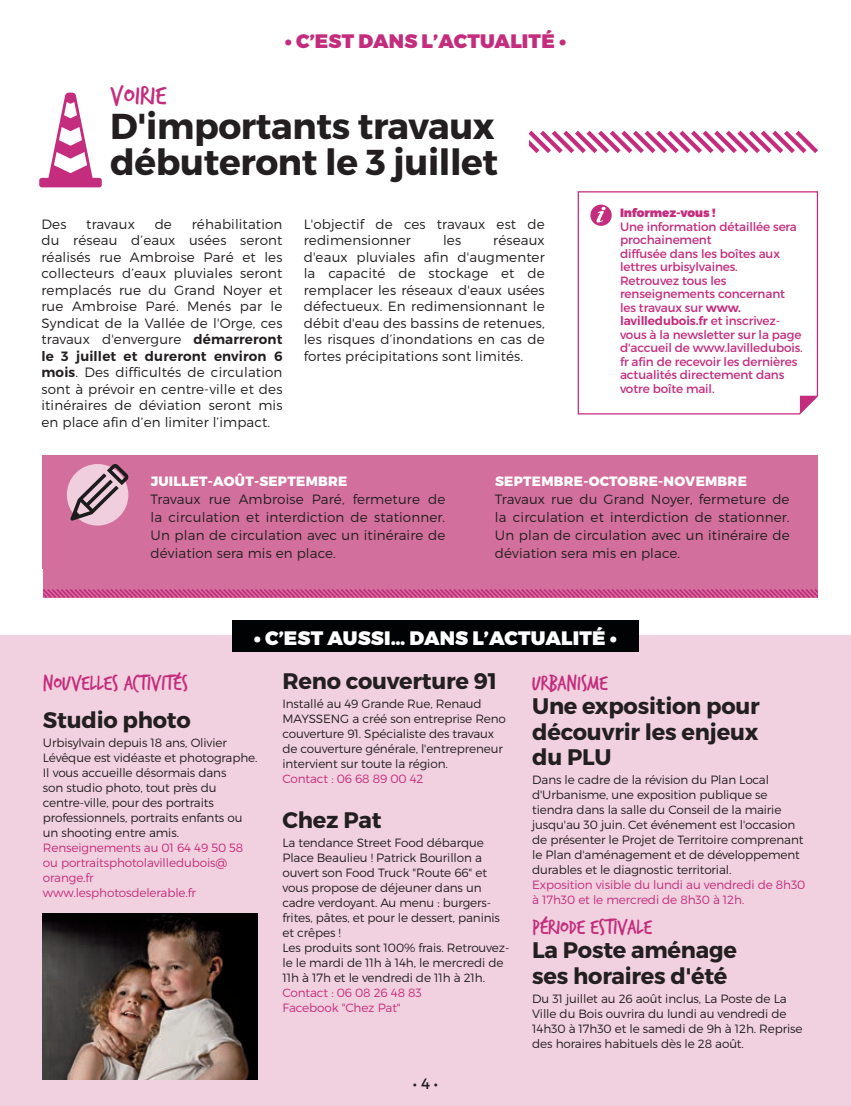
<style>
.page{position:relative;width:851px;height:1106px;background:#fff}
.page>*{position:absolute;margin:0;border:0;box-sizing:border-box;transform-origin:0 0}
.t1{font:700 36px/36px "Montserrat";letter-spacing:-.01em;color:#231f20}
.t2{font:28.5px "Trash Hand";letter-spacing:.01em;color:#c42c7d}
.t3{font:700 22.5px/25.5px "Montserrat";letter-spacing:-.01em;color:#231f20;text-align:justify}
.t4{font:22.5px "Trash Hand";color:#c42c7d}
.t5{font:900 19.5px "Montserrat";letter-spacing:.01em;color:#fff}
.t6{font:900 19.5px "Montserrat";letter-spacing:.01em;color:#c42c7d}
.t7{font:15px "Montserrat";color:#231f20}
.t8{font:300 13.5px/16.5px "Montserrat";letter-spacing:.01em;color:#231f20;text-align:justify}
.t9{font:800 13.5px "Montserrat";letter-spacing:.02em;color:#fff}
.t10{font:300 12px/15px "Montserrat";letter-spacing:-.01em;color:#231f20}
.t11{font:12px/13.5px "Montserrat";letter-spacing:-.01em;color:#c42c7d}
.t12{font:300 12px/15px "Montserrat";letter-spacing:-.01em;color:#c42c7d}
.t13{font:900 12px "Montserrat";letter-spacing:-.01em;color:#c42c7d}
.s1{font-weight:600}
</style>
<div class="page">
<div style="left:0;top:635px;width:850px;height:471px;background:#f1d1df"></div>
<div style="left:232px;top:620px;width:406px;height:31px;background:#010203"></div>
<svg style="left:529px;top:130px;width:289px;height:23px"></svg>
<div style="left:39px;top:178px;width:63px;height:9px;background:#c42c7d;border-radius:3px"></div>
<svg style="left:48px;top:93px;width:45px;height:85px"></svg>
<svg style="left:577px;top:191px;width:241px;height:224px"></svg>
<svg style="left:799px;top:396px;width:19px;height:18px"></svg>
<div style="left:590px;top:205px;width:21px;height:21px;background:#c42c7d;border-radius:50%"></div>
<svg style="left:596px;top:206px;width:9px;height:16px"></svg>
<div style="left:42px;top:455px;width:776px;height:143px;background:#d26f9d"></div>
<div style="left:67px;top:464px;width:61px;height:61px;background:#f0cedd;border-radius:50%"></div>
<svg style="left:70px;top:464px;width:59px;height:56px"></svg>
<svg style="left:42px;top:587px;width:776px;height:11px"></svg>
<img style="left:42px;top:913px;width:215px;height:166px">
<h3 class="t6" style="left:285px;top:28px;width:283px">• C’EST DANS L’ACTUALITÉ •</h3>
<h2 class="t2" style="left:110px;top:81px;width:57px">VOIRIE</h2>
<h1 class="t1" style="left:110px;top:109px;width:389px">D'importants travaux débuteront le 3 juillet</h1>
<p class="t8" style="left:41px;top:215px;width:242px;text-indent:150px">réhabilitation du réseau d’eaux usées seront réalisés rue Ambroise Paré et les collecteurs d’eaux pluviales seront remplacés rue du Grand Noyer et rue Ambroise Paré. Menés par le Syndicat de la Vallée de l'Orge, ces travaux d'envergure <span class="s1">démarreront le 3 juillet et dureront environ 6 mois</span>. Des difficultés de circulation sont à prévoir en centre-ville et des itinéraires de déviation seront mis en place afin d’en limiter l’impact.</p>
<p class="t8" style="left:304px;top:215px;width:242px">L'objectif de ces travaux est de redimensionner</p>
<p class="t8" style="left:41px;top:215px;width:26px">Des</p>
<p class="t8" style="left:86px;top:215px;width:50px">travaux</p>
<p class="t8" style="left:155px;top:215px;width:19px">de</p>
<p class="t8" style="left:304px;top:232px;width:242px;text-indent:189px">réseaux d'eaux pluviales afin d'augmenter la capacité de stockage et de remplacer les réseaux d'eaux usées défectueux. En redimensionnant le débit d'eau des bassins de retenues, les risques d’inondations en cas de fortes précipitations sont limités.</p>
<p class="t8" style="left:443px;top:232px;width:20px">les</p>
<p class="t13" style="left:620px;top:205px;width:97px">Informez-vous !</p>
<p class="t11" style="left:620px;top:220px;width:184px">Une information détaillée sera prochainement<br>diffusée dans les boîtes aux lettres urbisylvaines.<br>Retrouvez tous les renseignements concernant les travaux sur <span class="s1">www. lavilledubois.fr</span> et inscrivez&shy;vous à la newsletter sur la page d'accueil de www.lavilledubois. fr afin de recevoir les dernières actualités directement dans votre boîte mail.</p>
<p class="t9" style="left:151px;top:473px;width:198px">JUILLET-AOÛT-SEPTEMBRE</p>
<p class="t8" style="left:151px;top:490px;width:296px;line-height:18px">Travaux rue Ambroise Paré, fermeture de la circulation et interdiction de stationner.<br>Un plan de circulation avec un itinéraire de déviation sera mis en place.</p>
<p class="t9" style="left:495px;top:473px;width:253px">SEPTEMBRE-OCTOBRE-NOVEMBRE</p>
<p class="t8" style="left:495px;top:490px;width:296px;line-height:18px">Travaux rue du Grand Noyer, fermeture de la circulation et interdiction de stationner.<br>Un plan de circulation avec un itinéraire de déviation sera mis en place.</p>
<h3 class="t5" style="left:254px;top:626px;width:364px">• C’EST AUSSI… DANS L’ACTUALITÉ •</h3>
<h3 class="t4" style="left:43px;top:671px;width:147px">NOUVELLES ACTIVITÉS</h3>
<h3 class="t3" style="left:43px;top:707px;width:149px">Studio photo</h3>
<p class="t10" style="left:43px;top:735px;width:216px">Urbisylvain depuis 18 ans, Olivier Lévêque est vidéaste et photographe.<br>Il vous accueille désormais dans<br>son studio photo, tout près du centre-ville, pour des portraits professionnels, portraits enfants ou un shooting entre amis.</p>
<p class="t12" style="left:43px;top:840px;width:202px">Renseignements au 01 64 49 50 58 ou portraitsphotolavilledubois@ orange.fr www.lesphotosdelerable.fr</p>
<h3 class="t3" style="left:282px;top:668px;width:216px">Reno couverture 91</h3>
<p class="t10" style="left:282px;top:696px;width:225px">Installé au 49 Grande Rue, Renaud MAYSSENG a créé son entreprise Reno couverture 91. Spécialiste des travaux de couverture générale, l'entrepreneur intervient sur toute la région.</p>
<p class="t12" style="left:282px;top:771px;width:142px">Contact : 06 68 89 00 42</p>
<h3 class="t3" style="left:282px;top:807px;width:100px">Chez Pat</h3>
<p class="t10" style="left:282px;top:835px;width:228px">La tendance Street Food débarque Place Beaulieu ! Patrick Bourillon a ouvert son Food Truck "Route 66" et vous propose de déjeuner dans un cadre verdoyant. Au menu : burgers&shy;frites, pâtes, et pour le dessert, paninis et crêpes !<br>Les produits sont 100% frais. Retrouvez&shy;le le mardi de 11h à 14h, le mercredi de 11h à 17h et le vendredi de 11h à 21h.</p>
<p class="t12" style="left:282px;top:985px;width:141px">Contact : 06 08 26 48 83<br>Facebook "Chez Pat"</p>
<p class="t7" style="left:413px;top:1074px;width:27px">• 4 •</p>
<h3 class="t4" style="left:532px;top:671px;width:77px">URBANISME</h3>
<h3 class="t3" style="left:532px;top:693px;width:229px">Une exposition pour découvrir les enjeux du PLU</h3>
<p class="t10" style="left:532px;top:772px;width:273px">Dans le cadre de la révision du Plan Local d'Urbanisme, une exposition publique se tiendra dans la salle du Conseil de la mairie jusqu'au 30 juin. Cet événement est l'occasion de présenter le Projet de Territoire comprenant le Plan d'aménagement et de développement durables et le diagnostic territorial.</p>
<p class="t12" style="left:532px;top:877px;width:275px">Exposition visible du lundi au vendredi de 8h30 à 17h30 et le mercredi de 8h30 à 12h.</p>
<h3 class="t4" style="left:532px;top:915px;width:121px">PÉRIODE ESTIVALE</h3>
<h3 class="t3" style="left:532px;top:938px;width:206px">La Poste aménage ses horaires d'été</h3>
<p class="t10" style="left:532px;top:991px;width:272px">Du 31 juillet au 26 août inclus, La Poste de La Ville du Bois ouvrira du lundi au vendredi de 14h30 à 17h30 et le samedi de 9h à 12h. Reprise des horaires habituels dès le 28 août.</p>
</div>
